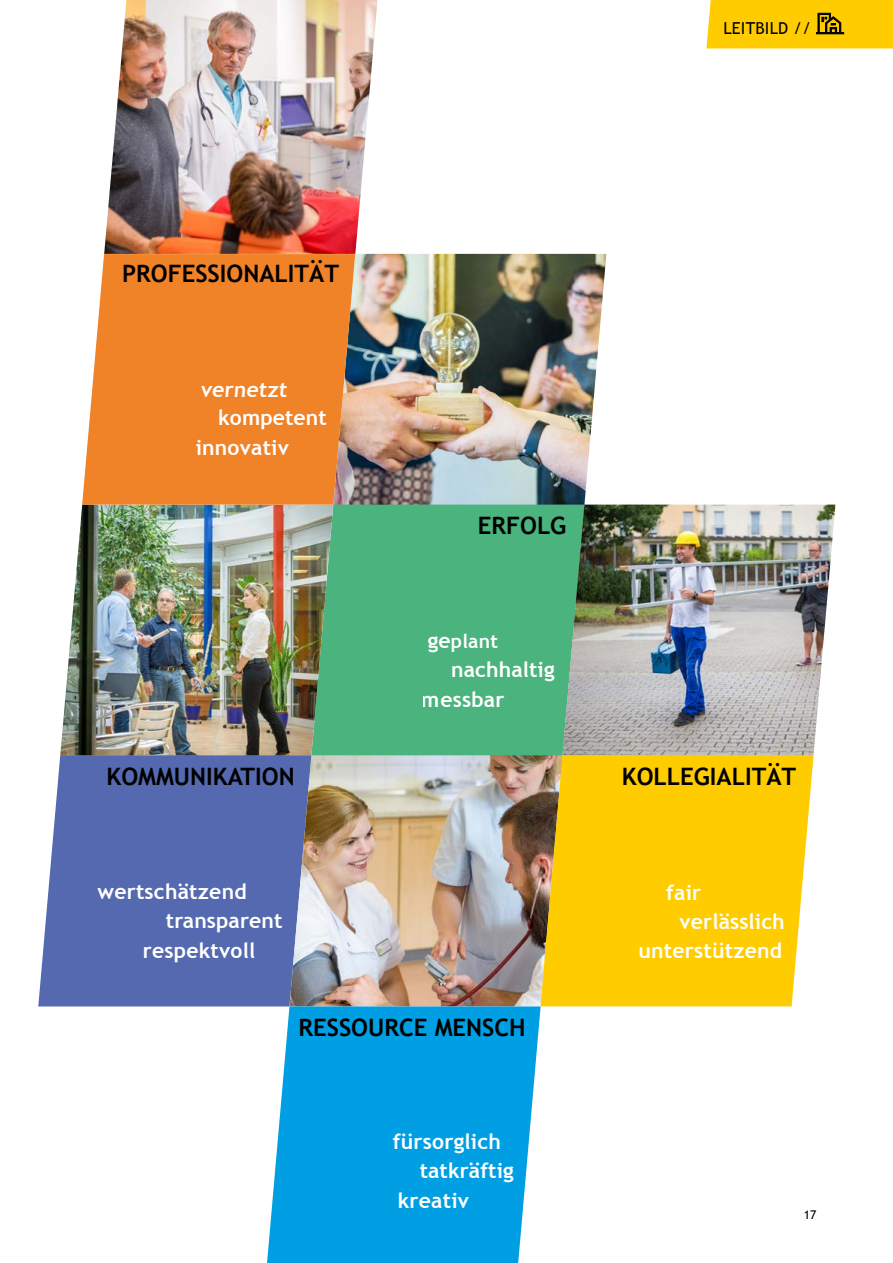
<style>
.page{position:relative;width:893px;height:1263px;background:#fff}
.page>*{position:absolute;margin:0;border:0;box-sizing:border-box;transform-origin:0 0}
.t1{font:700 24px "Trebuchet MS";color:#000}
.t2{font:700 21.15px/28.8px "Trebuchet MS";letter-spacing:.01em;color:#fff}
.t3{font:700 19.35px "Trebuchet MS";letter-spacing:.01em;color:#fff}
.t4{font:16.5px "Trebuchet MS";letter-spacing:.01em;color:#000}
.t5{font:12px "Trebuchet MS";color:#000}
.s1{font-size:21.15px}
</style>
<div class="page">
<img style="left:355px;top:254px;width:251px;height:251px">
<div style="left:333px;top:505px;width:229px;height:250px;background:#4bb37e"></div>
<img style="left:60px;top:505px;width:273px;height:250px">
<div style="left:38px;top:755px;width:251px;height:251px;background:#5469af"></div>
<img style="left:289px;top:755px;width:251px;height:251px">
<svg style="left:267px;top:1006px;width:274px;height:257px;background:#15a7e5"></svg>
<img style="left:104px;top:0;width:274px;height:254px">
<svg style="left:82px;top:254px;width:273px;height:251px;background:#ed8735"></svg>
<img style="left:562px;top:505px;width:273px;height:250px">
<svg style="left:540px;top:755px;width:274px;height:251px;background:#f9ca0e"></svg>
<div style="left:706px;top:0;width:187px;height:48px;background:#fc0"></div>
<p class="t4" style="left:723px;top:18px;width:89px">LEITBILD //</p>
<p class="t1" style="left:122px;top:259px;width:218px">PROFESSIONALITÄT</p>
<p class="t2" style="left:218px;top:375px;width:110px;text-indent:-18px">vernetzt kompetent</p>
<p class="t2" style="left:196px;top:433px;width:95px">innovativ</p>
<p class="t1" style="left:107px;top:761px;width:190px">KOMMUNIKATION</p>
<p class="t2" style="left:166px;top:876px;width:118px;line-height:29.5px;text-indent:-68px">wertschätzend transparent</p>
<p class="t2" style="left:143px;top:936px;width:114px">respektvoll</p>
<p class="t1" style="left:478px;top:510px;width:90px">ERFOLG</p>
<p class="t3" style="left:428px;top:629px;width:72px"><span class="s1">ge</span>plant</p>
<p class="t2" style="left:451px;top:655px;width:105px">nachhaltig</p>
<p class="t2" style="left:422px;top:685px;width:84px">messbar</p>
<p class="t1" style="left:298px;top:1012px;width:229px">RESSOURCE MENSCH</p>
<p class="t2" style="left:420px;top:1127px;width:96px;text-indent:-27px">fürsorglich tatkräftig</p>
<p class="t2" style="left:398px;top:1186px;width:73px">kreativ</p>
<p class="t1" style="left:622px;top:761px;width:176px">KOLLEGIALITÄT</p>
<p class="t2" style="left:680px;top:878px;width:107px;text-indent:-13px">fair verlässlich</p>
<p class="t2" style="left:638px;top:936px;width:145px">unterstützend</p>
<p class="t5" style="left:804px;top:1207px;width:14px">17</p>
</div>
